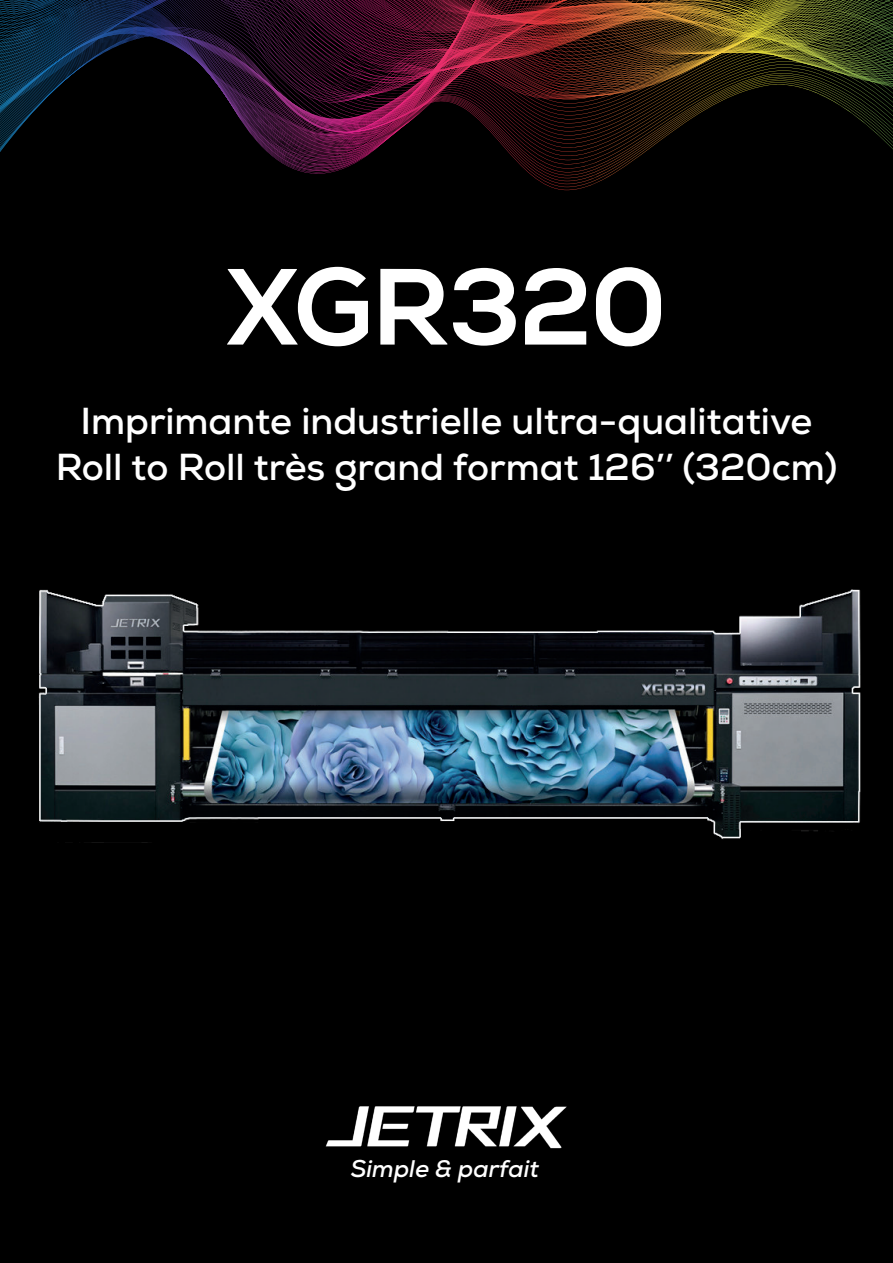
<style>
.page{position:relative;width:893px;height:1263px;background:#000}
.page>*{position:absolute;margin:0;border:0;box-sizing:border-box;transform-origin:0 0}
.t1{font:800 108px "Nexa";letter-spacing:-.02em;color:#fff}
.t2{font:700 37.5px/45px "Nexa";color:#fff;text-align:center}
.t3{font:italic 700 24px "Nexa";color:#fff}
</style>
<div class="page">
<svg style="left:282px;top:163px;width:73px;height:11px"></svg>
<svg style="left:0;top:133px;width:531px;height:30px"></svg>
<svg style="left:0;top:114px;width:31px;height:14px"></svg>
<svg style="left:201px;top:133px;width:352px;height:11px"></svg>
<svg style="left:204px;top:128px;width:352px;height:12px"></svg>
<svg style="left:237px;top:0;width:656px;height:128px"></svg>
<svg style="left:0;top:0;width:761px;height:114px"></svg>
<img style="left:0;top:0;width:756px;height:109px">
<img style="left:38px;top:589px;width:823px;height:254px">
<img style="left:325px;top:1106px;width:242px;height:43px">
<h1 class="t1" style="left:226px;top:241px;width:442px">XGR320</h1>
<p class="t2" style="left:56px;top:399px;width:783px">Imprimante industrielle ultra-qualitative<br>Roll to Roll très grand format 126’’ (320cm)</p>
<p class="t3" style="left:351px;top:1153px;width:190px">Simple &amp; parfait</p>
</div>
